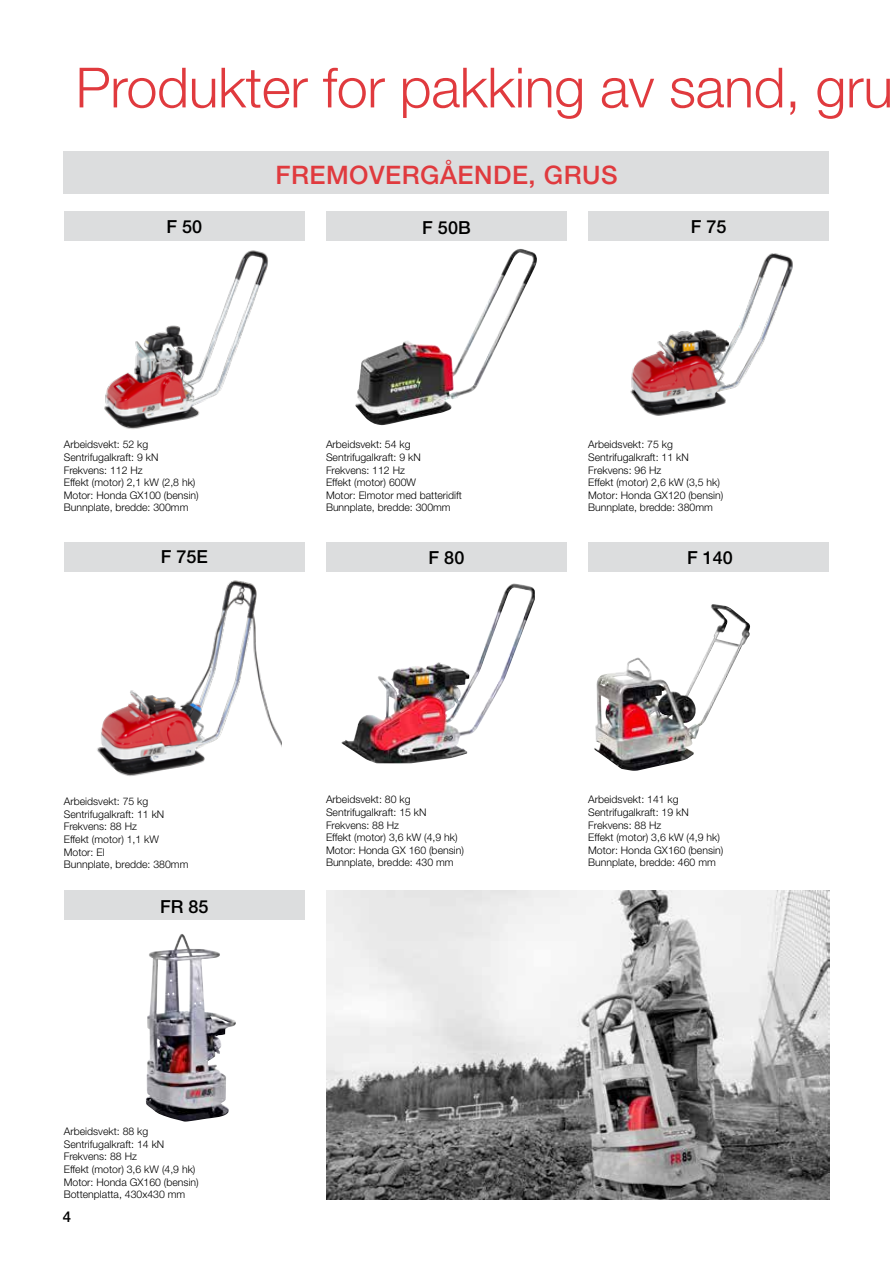
<style>
.page{position:relative;width:893px;height:1263px;background:#fff}
.page>*{position:absolute;margin:0;border:0;box-sizing:border-box;transform-origin:0 0}
.t1{font:300 55.5px "Helvetica Neue";letter-spacing:-.005em;color:#e03a3e}
.t2{font:500 25.5px "Helvetica Neue";letter-spacing:.02em;color:#e03a3e}
.t3{font:500 18px "Helvetica Neue";color:#000}
.t4{font:500 15px "Helvetica Neue";color:#000}
.t5{font:300 10.5px/12.6px "Helvetica Neue";color:#000}
</style>
<div class="page">
<img style="left:355px;top:249px;width:182px;height:176px">
<div style="left:64px;top:151px;width:765px;height:42px;background:#dcddde"></div>
<div style="left:64px;top:212px;width:241px;height:29px;background:#dcddde"></div>
<div style="left:588px;top:212px;width:241px;height:29px;background:#dcddde"></div>
<div style="left:64px;top:542px;width:241px;height:30px;background:#dcddde"></div>
<div style="left:588px;top:542px;width:241px;height:30px;background:#dcddde"></div>
<div style="left:326px;top:542px;width:241px;height:30px;background:#dcddde"></div>
<div style="left:64px;top:890px;width:241px;height:30px;background:#dcddde"></div>
<img style="left:97px;top:580px;width:185px;height:196px">
<img style="left:630px;top:253px;width:163px;height:163px">
<img style="left:104px;top:250px;width:164px;height:179px">
<img style="left:146px;top:934px;width:90px;height:187px">
<div style="left:326px;top:212px;width:241px;height:29px;background:#dcddde"></div>
<img style="left:326px;top:891px;width:503px;height:308px">
<img style="left:341px;top:588px;width:166px;height:175px">
<img style="left:594px;top:604px;width:156px;height:167px">
<h1 class="t1" style="left:76px;top:64px;width:819px">Produkter for pakking av sand, gru</h1>
<h2 class="t2" style="left:275px;top:164px;width:344px">FREMOVERGÅENDE, GRUS</h2>
<h3 class="t3" style="left:166px;top:219px;width:37px">F 50</h3>
<h3 class="t3" style="left:691px;top:219px;width:37px">F 75</h3>
<h3 class="t3" style="left:422px;top:220px;width:50px">F 50B</h3>
<p class="t5" style="left:64px;top:439px;width:136px">Arbeidsvekt: 52 kg<br>Sentrifugalkraft: 9 kN<br>Frekvens: 112 Hz<br>Effekt (motor) 2,1 kW (2,8 hk)<br>Motor: Honda GX100 (bensin)<br>Bunnplate, bredde: 300mm</p>
<p class="t5" style="left:326px;top:439px;width:137px">Arbeidsvekt: 54 kg<br>Sentrifugalkraft: 9 kN<br>Frekvens: 112 Hz<br>Effekt (motor) 600W<br>Motor: Elmotor med batteridift<br>Bunnplate, bredde: 300mm</p>
<p class="t5" style="left:588px;top:439px;width:136px">Arbeidsvekt: 75 kg<br>Sentrifugalkraft: 11 kN<br>Frekvens: 96 Hz<br>Effekt (motor) 2,6 kW (3,5 hk)<br>Motor: Honda GX120 (bensin)<br>Bunnplate, bredde: 380mm</p>
<h3 class="t3" style="left:161px;top:549px;width:49px">F 75E</h3>
<h3 class="t3" style="left:429px;top:550px;width:37px">F 80</h3>
<h3 class="t3" style="left:687px;top:550px;width:47px">F 140</h3>
<p class="t5" style="left:64px;top:796px;width:126px">Arbeidsvekt: 75 kg<br>Sentrifugalkraft: 11 kN<br>Frekvens: 88 Hz<br>Effekt (motor) 1,1 kW<br>Motor: El<br>Bunnplate, bredde: 380mm</p>
<p class="t5" style="left:326px;top:794px;width:139px">Arbeidsvekt: 80 kg<br>Sentrifugalkraft: 15 kN<br>Frekvens: 88 Hz<br>Effekt (motor) 3,6 kW (4,9 hk)<br>Motor: Honda GX 160 (bensin)<br>Bunnplate, bredde: 430 mm</p>
<p class="t5" style="left:588px;top:794px;width:136px">Arbeidsvekt: 141 kg<br>Sentrifugalkraft: 19 kN<br>Frekvens: 88 Hz<br>Effekt (motor) 3,6 kW (4,9 hk)<br>Motor: Honda GX160 (bensin)<br>Bunnplate, bredde: 460 mm</p>
<h3 class="t3" style="left:160px;top:898px;width:50px">FR 85</h3>
<p class="t5" style="left:64px;top:1126px;width:136px">Arbeidsvekt: 88 kg<br>Sentrifugalkraft: 14 kN<br>Frekvens: 88 Hz<br>Effekt (motor) 3,6 kW (4,9 hk)<br>Motor: Honda GX160 (bensin)<br>Bottenplatta, 430x430 mm</p>
<h3 class="t4" style="left:63px;top:1210px;width:10px">4</h3>
</div>
